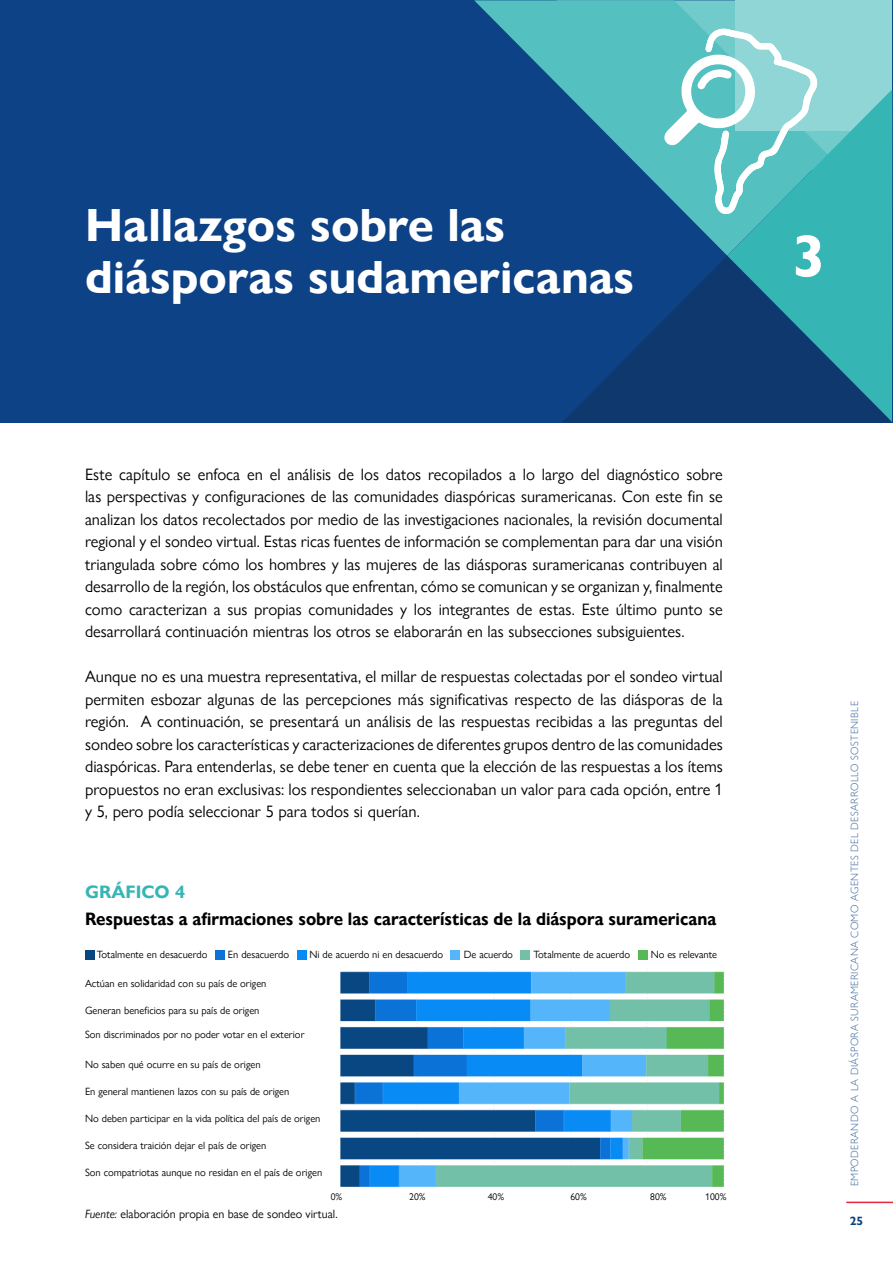
<style>
.page{position:relative;width:893px;height:1263px;background:#fff}
.page>*{position:absolute;margin:0;border:0;box-sizing:border-box;transform-origin:0 0}
.t1{font:700 60px "Gill Sans Nova";color:#fff}
.t2{font:700 46.5px/52.5px "Gill Sans Nova";color:#fff}
.t3{font:700 18px "Gill Sans Nova";color:#000;scale:.93 1}
.t4{font:700 18px "Gill Sans Nova";color:#36b5b5}
.t5{font:16.5px/22.5px "Gill Sans Nova";color:#000;text-align:justify}
.t6{font:12px "Gill Sans Nova";color:#000}
.t7{font:700 12px "Gill Sans Nova";color:#0d4285}
.t8{font:10.5px "Gill Sans Nova";color:#000}
.t9{font:300 10.5px "Gill Sans Nova";letter-spacing:.04em;color:#3d689d}
.t10{font:9.6px "Gill Sans Nova";color:#000}
.s1{font-style:italic}
</style>
<div class="page">
<hr style="left:846px;top:1201px;width:47px;height:2px;background:#e6263d">
<div style="left:0;top:0;width:893px;height:423px;background:#0d4286"></div>
<svg style="left:474px;top:0;width:262px;height:170px;fill:#54c0c0"></svg>
<div style="left:736px;top:0;width:156px;height:131px;background:#90d6d6"></div>
<svg style="left:562px;top:170px;width:327px;height:253px"></svg>
<svg style="left:727px;top:89px;width:165px;height:333px;background:#2f8ea0"></svg>
<svg style="left:664px;top:27px;width:156px;height:187px"></svg>
<img style="left:341px;top:969px;width:384px;height:217px">
<div style="left:85px;top:950px;width:9px;height:9px;background:#094782"></div>
<div style="left:216px;top:950px;width:9px;height:9px;background:#0b72d7"></div>
<div style="left:298px;top:950px;width:9px;height:9px;background:#098bf5"></div>
<div style="left:451px;top:950px;width:9px;height:9px;background:#54b5fb"></div>
<div style="left:521px;top:950px;width:9px;height:9px;background:#71c0a7"></div>
<div style="left:638px;top:950px;width:9px;height:9px;background:#57b956"></div>
<h2 class="t2" style="left:85px;top:199px;width:551px">Hallazgos sobre las diásporas sudamericanas</h2>
<p class="t5" style="left:85px;top:463px;width:639px">Este capítulo se enfoca en el análisis de los datos recopilados a lo largo del diagnóstico sobre las perspectivas y configuraciones de las comunidades diaspóricas suramericanas. Con este fin se analizan los datos recolectados por medio de las investigaciones nacionales, la revisión documental regional y el sondeo virtual. Estas ricas fuentes de información se complementan para dar una visión triangulada sobre cómo los hombres y las mujeres de las diásporas suramericanas contribuyen al desarrollo de la región, los obstáculos que enfrentan, cómo se comunican y se organizan y, finalmente como caracterizan a sus propias comunidades y los integrantes de estas. Este último punto se desarrollará continuación mientras los otros se elaborarán en las subsecciones subsiguientes.</p>
<p class="t5" style="left:85px;top:665px;width:639px">Aunque no es una muestra representativa, el millar de respuestas colectadas por el sondeo virtual permiten esbozar algunas de las percepciones más significativas respecto de las diásporas de la región. A continuación, se presentará un análisis de las respuestas recibidas a las preguntas del sondeo sobre los características y caracterizaciones de diferentes grupos dentro de las comunidades diaspóricas. Para entenderlas, se debe tener en cuenta que la elección de las respuestas a los ítems propuestos no eran exclusivas: los respondientes seleccionaban un valor para cada opción, entre 1 y 5, pero podía seleccionar 5 para todos si querían.</p>
<p class="t4" style="left:85px;top:881px;width:102px">GRÁFICO 4</p>
<p class="t3" style="left:85px;top:908px;width:680px">Respuestas a afirmaciones sobre las características de la diáspora suramericana</p>
<p class="t8" style="left:97px;top:947px;width:112px">Totalmente en desacuerdo</p>
<p class="t8" style="left:228px;top:947px;width:63px">En desacuerdo</p>
<p class="t8" style="left:309px;top:947px;width:135px">Ni de acuerdo ni en desacuerdo</p>
<p class="t8" style="left:464px;top:947px;width:51px">De acuerdo</p>
<p class="t8" style="left:533px;top:947px;width:98px">Totalmente de acuerdo</p>
<p class="t8" style="left:651px;top:947px;width:68px">No es relevante</p>
<p class="t8" style="left:85px;top:977px;width:183px">Actúan en solidaridad con su país de origen</p>
<p class="t8" style="left:85px;top:1004px;width:176px">Generan beneficios para su país de origen</p>
<p class="t8" style="left:85px;top:1028px;width:221px">Son discriminados por no poder votar en el exterior</p>
<p class="t8" style="left:85px;top:1057px;width:177px">No saben qué ocurre en su país de origen</p>
<p class="t8" style="left:85px;top:1084px;width:206px">En general mantienen lazos con su país de origen</p>
<p class="t8" style="left:85px;top:1111px;width:237px">No deben participar en la vida política del país de origen</p>
<p class="t8" style="left:85px;top:1138px;width:183px">Se considera traición dejar el país de origen</p>
<p class="t8" style="left:85px;top:1165px;width:239px">Son compatriotas aunque no residan en el país de origen</p>
<p class="t10" style="left:331px;top:1190px;width:13px">0%</p>
<p class="t10" style="left:409px;top:1190px;width:18px">20%</p>
<p class="t10" style="left:488px;top:1190px;width:18px">40%</p>
<p class="t10" style="left:570px;top:1190px;width:18px">60%</p>
<p class="t10" style="left:650px;top:1190px;width:18px">80%</p>
<p class="t10" style="left:705px;top:1190px;width:23px">100%</p>
<p class="t6" style="left:85px;top:1206px;width:254px"><span class="s1">Fuente:</span> elaboración propia en base de sondeo virtual.</p>
<h1 class="t1" style="left:792px;top:219px;width:35px">3</h1>
<p class="t9" style="left:848px;top:1186px;width:487px;rotate:-90deg">EMPODERANDO A LA DIÁSPORA SURAMERICANA COMO AGENTES DEL DESARROLLO SOSTENIBLE</p>
<p class="t7" style="left:850px;top:1213px;width:15px">25</p>
</div>
